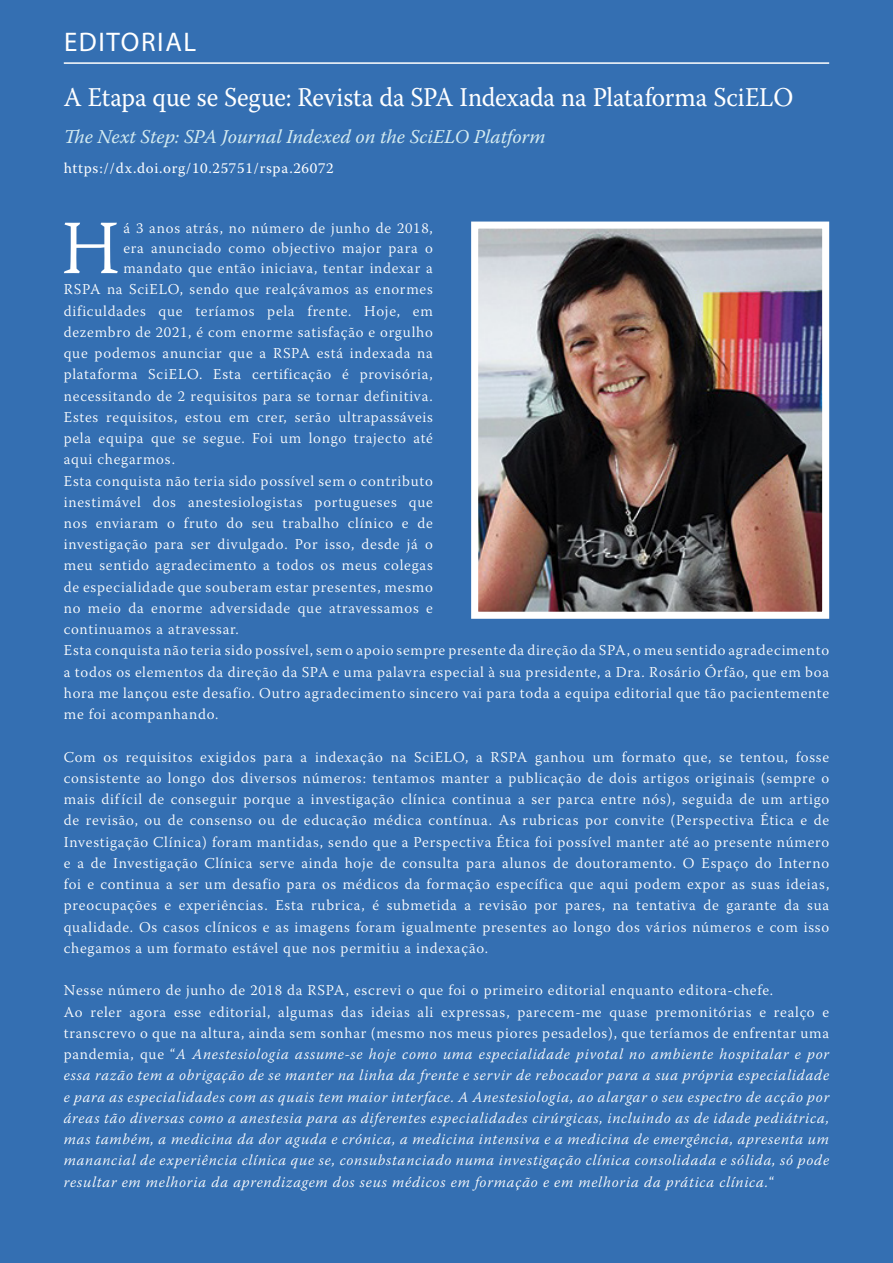
<style>
.page{position:relative;width:893px;height:1263px;background:#346fb2}
.page>*{position:absolute;margin:0;border:0;box-sizing:border-box;transform-origin:0 0}
.t1{font:300 76.5px "Warnock Pro";color:#fff}
.t2{font:27px "Warnock Pro";letter-spacing:-.005em;color:#fff;scale:.94 1}
.t3{font:27px "Myriad Pro";letter-spacing:.06em;color:#fff}
.t4{font:italic 19.5px "Warnock Pro";color:#d4ebf0}
.t5{font:300 15px/21.3px "Warnock Pro";letter-spacing:.05em;color:#fff;text-align:justify}
.t6{font:italic 300 15px/21.3px "Warnock Pro";letter-spacing:.05em;color:#fff}
.t7{font:15px "Warnock Pro";letter-spacing:.045em;color:#fff}
.s1{font-style:normal}
</style>
<div class="page">
<hr style="left:64px;top:62px;width:765px;height:2px;background:#fff">
<img style="left:479px;top:230px;width:342px;height:381px">
<div style="left:471px;top:222px;width:358px;height:397px;border:7px solid #fff"></div>
<h2 class="t3" style="left:64px;top:27px;width:134px">EDITORIAL</h2>
<h2 class="t2" style="left:64px;top:81px;width:777px">A Etapa que se Segue: Revista da SPA Indexada na Plataforma SciELO</h2>
<h3 class="t4" style="left:64px;top:125px;width:483px">The Next Step: SPA Journal Indexed on the SciELO Platform</h3>
<p class="t7" style="left:64px;top:159px;width:271px">https://dx.doi.org/10.25751/rspa.26072</p>
<h1 class="t1" style="left:61px;top:202px;width:60px">H</h1>
<p class="t5" style="left:123px;top:217px;width:311px">á 3 anos atrás, no número de junho de 2018,</p>
<p class="t5" style="left:123px;top:237px;width:311px">era anunciado como objectivo major para o</p>
<p class="t5" style="left:123px;top:257px;width:311px">mandato que então iniciava, tentar indexar a</p>
<p class="t5" style="left:64px;top:278px;width:371px">RSPA na SciELO, sendo que realçávamos as enormes</p>
<p class="t5" style="left:64px;top:300px;width:371px">dificuldades que teríamos pela frente. Hoje, em</p>
<p class="t5" style="left:64px;top:321px;width:371px">dezembro de 2021, é com enorme satisfação e orgulho</p>
<p class="t5" style="left:64px;top:342px;width:371px">que podemos anunciar que a RSPA está indexada na</p>
<p class="t5" style="left:64px;top:363px;width:371px">plataforma SciELO. Esta certificação é provisória,</p>
<p class="t5" style="left:64px;top:385px;width:371px">necessitando de 2 requisitos para se tornar definitiva.</p>
<p class="t5" style="left:64px;top:406px;width:371px">Estes requisitos, estou em crer, serão ultrapassáveis</p>
<p class="t5" style="left:64px;top:427px;width:371px">pela equipa que se segue. Foi um longo trajecto até</p>
<p class="t5" style="left:64px;top:448px;width:113px">aqui chegarmos.</p>
<p class="t5" style="left:64px;top:470px;width:370px">Esta conquista não teria sido possível sem o contributo</p>
<p class="t5" style="left:64px;top:491px;width:371px">inestimável dos anestesiologistas portugueses que</p>
<p class="t5" style="left:64px;top:512px;width:371px">nos enviaram o fruto do seu trabalho clínico e de</p>
<p class="t5" style="left:64px;top:533px;width:370px">investigação para ser divulgado. Por isso, desde já o</p>
<p class="t5" style="left:64px;top:555px;width:371px">meu sentido agradecimento a todos os meus colegas</p>
<p class="t5" style="left:64px;top:576px;width:371px">de especialidade que souberam estar presentes, mesmo</p>
<p class="t5" style="left:64px;top:597px;width:371px">no meio da enorme adversidade que atravessamos e</p>
<p class="t5" style="left:64px;top:618px;width:176px">continuamos a atravessar.</p>
<p class="t5" style="left:64px;top:640px;width:767px">Esta conquista não teria sido possível, sem o apoio sempre presente da direção da SPA, o meu sentido agradecimento</p>
<p class="t5" style="left:64px;top:661px;width:767px">a todos os elementos da direção da SPA e uma palavra especial à sua presidente, a Dra. Rosário Órfão, que em boa</p>
<p class="t5" style="left:64px;top:682px;width:767px">hora me lançou este desafio. Outro agradecimento sincero vai para toda a equipa editorial que tão pacientemente</p>
<p class="t5" style="left:64px;top:703px;width:156px">me foi acompanhando.</p>
<p class="t5" style="left:64px;top:746px;width:767px">Com os requisitos exigidos para a indexação na SciELO, a RSPA ganhou um formato que, se tentou, fosse consistente ao longo dos diversos números: tentamos manter a publicação de dois artigos originais (sempre o mais dif ícil de conseguir porque a investigação clínica continua a ser parca entre nós), seguida de um artigo de revisão, ou de consenso ou de educação médica contínua. As rubricas por convite (Perspectiva Ética e de Investigação Clínica) foram mantidas, sendo que a Perspectiva Ética foi possível manter até ao presente número e a de Investigação Clínica serve ainda hoje de consulta para alunos de doutoramento. O Espaço do Interno foi e continua a ser um desafio para os médicos da formação específica que aqui podem expor as suas ideias, preocupações e experiências. Esta rubrica, é submetida a revisão por pares, na tentativa de garante da sua qualidade. Os casos clínicos e as imagens foram igualmente presentes ao longo dos vários números e com isso chegamos a um formato estável que nos permitiu a indexação.</p>
<p class="t6" style="left:64px;top:979px;width:767px"><span class="s1">Nesse número de junho de 2018 da RSPA, escrevi o que foi o primeiro editorial enquanto editora-chefe.<br>Ao reler agora esse editorial, algumas das ideias ali expressas, parecem-me quase premonitórias e realço e transcrevo o que na altura, ainda sem sonhar (mesmo nos meus piores pesadelos), que teríamos de enfrentar uma pandemia, que “</span>A Anestesiologia assume-se hoje como uma especialidade pivotal no ambiente hospitalar e por essa razão tem a obrigação de se manter na linha da frente e servir de rebocador para a sua própria especialidade e para as especialidades com as quais tem maior interface. A Anestesiologia, ao alargar o seu espectro de acção por áreas tão diversas como a anestesia para as diferentes especialidades cirúrgicas, incluindo as de idade pediátrica, mas também, a medicina da dor aguda e crónica, a medicina intensiva e a medicina de emergência, apresenta um manancial de experiência clínica que se, consubstanciado numa investigação clínica consolidada e sólida, só pode resultar em melhoria da aprendizagem dos seus médicos em formação e em melhoria da prática clínica.<span class="s1">“</span></p>
</div>
